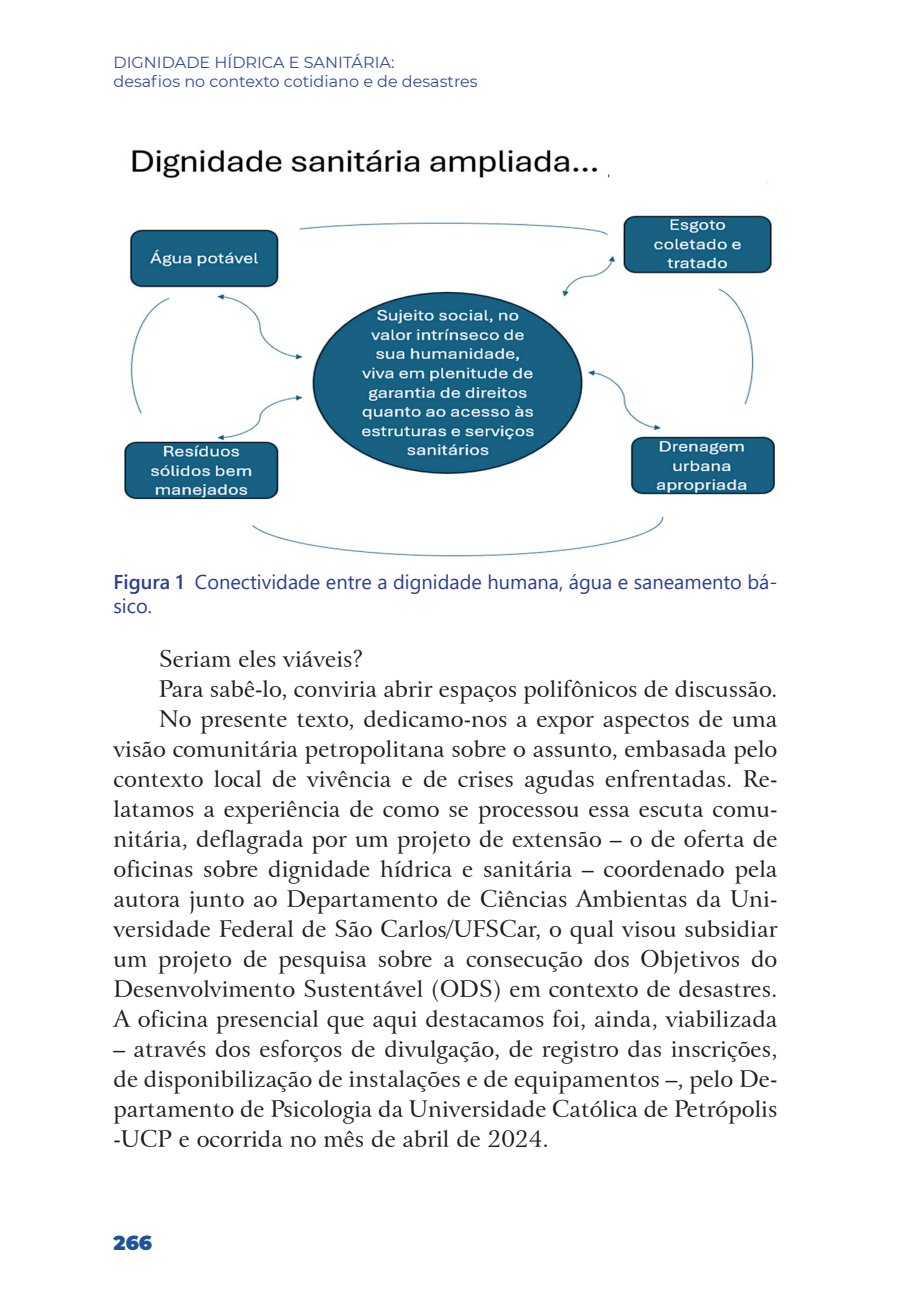
<style>
.page{position:relative;width:908px;height:1304px;background:#fff}
.page>*{position:absolute;margin:0;border:0;box-sizing:border-box;transform-origin:0 0}
.t1{font:23px/30px "Arrus BT";color:#1d1d1b;text-align:justify}
.t2{font:20px/24px "Segoe UI";color:#293f92}
.t3{font:900 20px "Montserrat";color:#1e5398}
.t4{font:16px/19.2px "Montserrat";color:#374b9b}
.s1{font-weight:600}
</style>
<div class="page">
<img style="left:124px;top:149px;width:650px;height:408px">
<p class="t4" style="left:113px;top:52px;width:365px">DIGNIDADE HÍDRICA E SANITÁRIA:<br>desafios no contexto cotidiano e de desastres</p>
<p class="t2" style="left:113px;top:568px;width:665px"><span class="s1">Figura 1</span> Conectividade entre a dignidade humana, água e saneamento bá&shy;sico.</p>
<p class="t1" style="left:159px;top:645px;width:206px">Seriam eles viáveis?</p>
<p class="t1" style="left:159px;top:675px;width:619px">Para sabê-lo, conviria abrir espaços polifônicos de discussão.</p>
<p class="t1" style="left:159px;top:705px;width:619px">No presente texto, dedicamo-nos a expor aspectos de uma</p>
<p class="t1" style="left:113px;top:735px;width:665px">visão comunitária petropolitana sobre o assunto, embasada pelo</p>
<p class="t1" style="left:113px;top:765px;width:665px">contexto local de vivência e de crises agudas enfrentadas. Re-</p>
<p class="t1" style="left:113px;top:795px;width:665px">latamos a experiência de como se processou essa escuta comu-</p>
<p class="t1" style="left:113px;top:825px;width:665px">nitária, deflagrada por um projeto de extensão – o de oferta de</p>
<p class="t1" style="left:113px;top:855px;width:665px">oficinas sobre dignidade hídrica e sanitária – coordenado pela</p>
<p class="t1" style="left:113px;top:885px;width:665px">autora junto ao Departamento de Ciências Ambientas da Uni-</p>
<p class="t1" style="left:113px;top:915px;width:665px">versidade Federal de São Carlos/UFSCar, o qual visou subsidiar</p>
<p class="t1" style="left:113px;top:945px;width:665px">um projeto de pesquisa sobre a consecução dos Objetivos do</p>
<p class="t1" style="left:113px;top:975px;width:665px">Desenvolvimento Sustentável (ODS) em contexto de desastres.</p>
<p class="t1" style="left:113px;top:1005px;width:665px">A oficina presencial que aqui destacamos foi, ainda, viabilizada</p>
<p class="t1" style="left:113px;top:1035px;width:665px">– através dos esforços de divulgação, de registro das inscrições, de disponibilização de instalações e de equipamentos –, pelo De&shy;partamento de Psicologia da Universidade Católica de Petrópolis -UCP e ocorrida no mês de abril de 2024.</p>
<p class="t3" style="left:113px;top:1227px;width:40px">266</p>
</div>
